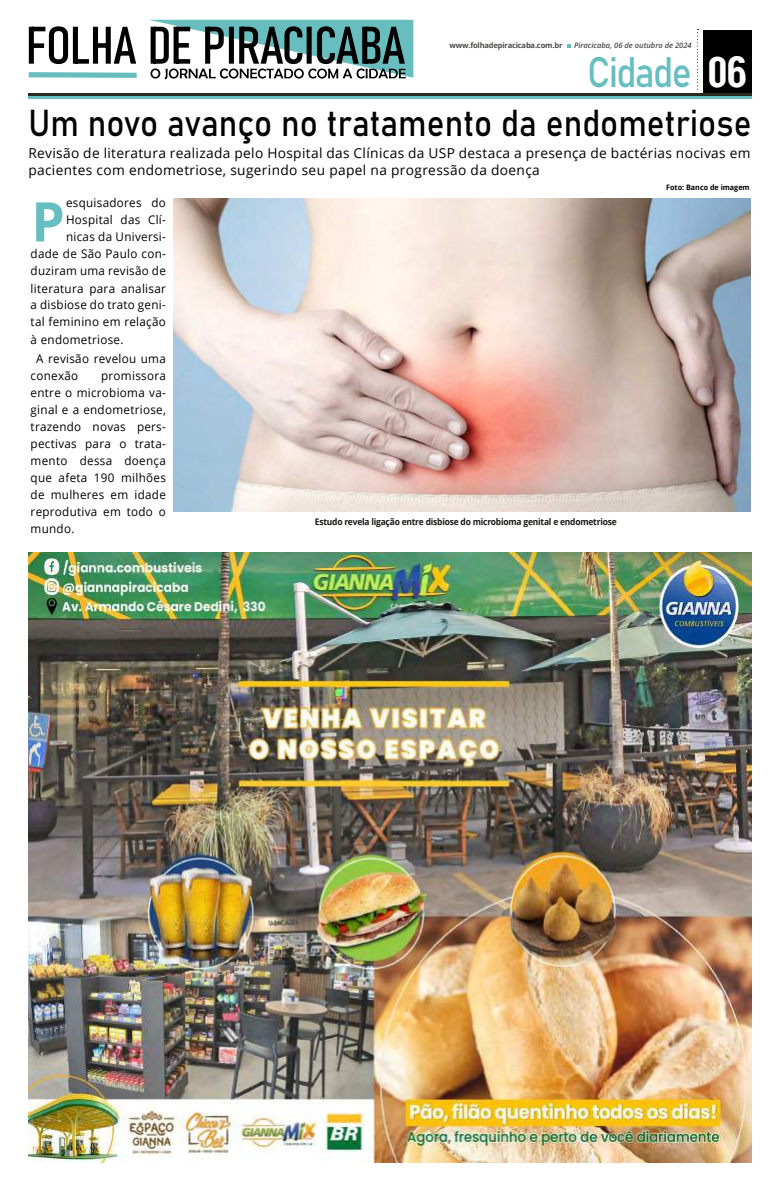
<style>
.page{position:relative;width:780px;height:1191px;background:#fff}
.page>*{position:absolute;margin:0;border:0;box-sizing:border-box;transform-origin:0 0}
.t1{font:700 54.7px "Open Sans";color:#67bec0}
.t2{font:42.1px "Bahnschrift";letter-spacing:-.045em;color:#67bec0;scale:.89 1}
.t3{font:37px "Bahnschrift";color:#000;scale:.9 1}
.t4{font:13.7px/16.6px "Open Sans";letter-spacing:.025em;color:#000}
.t5{font:12px/17px "Open Sans";letter-spacing:.025em;color:#000}
.t6{font:700 9px "Open Sans";letter-spacing:-.025em;color:#1b1715;scale:.94 1}
.t7{font:700 7.6px "Open Sans";letter-spacing:-.025em;color:#4a4948}
.t8{font:italic 600 7.6px "Open Sans";color:#4a4948}
.t9{font:700 7.5px "Open Sans";color:#000;scale:.96 1}
.s1{font-family:"Arena Condensed";font-weight:700;font-size:40.6px;color:#fff}
</style>
<div class="page">
<div style="left:703px;top:31px;width:48px;height:64px;background:#000"></div>
<hr style="left:28px;top:97px;width:723px;height:2px;background:#67bec0">
<hr style="left:28px;top:93px;width:723px;height:3px;background:#2c2824">
<svg style="left:697px;top:29px;width:1px;height:61px"></svg>
<svg style="left:567px;top:44px;width:3px;height:4px"></svg>
<svg style="left:28px;top:20px;width:385px;height:59px"></svg>
<img style="left:28px;top:552px;width:723px;height:610px">
<img style="left:173px;top:198px;width:577px;height:313px">
<p class="t7" style="left:449px;top:40px;width:114px">www.folhadepiracicaba.com.br</p>
<p class="t8" style="left:574px;top:40px;width:119px">Piracicaba, 06 de outubro de 2024</p>
<h2 class="t2" style="left:587px;top:41px;width:181px">Cidade <span class="s1">06</span></h2>
<h3 class="t3" style="left:28px;top:94px;width:804px">Um novo avanço no tratamento da endometriose</h3>
<p class="t4" style="left:28px;top:144px;width:723px">Revisão de literatura realizada pelo Hospital das Clínicas da USP destaca a presença de bactérias nocivas em pacientes com endometriose, sugerindo seu papel na progressão da doença</p>
<p class="t9" style="left:666px;top:182px;width:88px">Foto: Banco de imagem</p>
<h1 class="t1" style="left:31px;top:183px;width:35px">P</h1>
<p class="t5" style="left:66px;top:194px;width:101px">esquisadores do</p>
<p class="t5" style="left:66px;top:211px;width:101px">Hospital das Clí-</p>
<p class="t5" style="left:66px;top:228px;width:101px">nicas da Universi-</p>
<p class="t5" style="left:31px;top:245px;width:137px">dade de São Paulo con-</p>
<p class="t5" style="left:31px;top:262px;width:137px">duziram uma revisão de</p>
<p class="t5" style="left:31px;top:279px;width:137px">literatura para analisar</p>
<p class="t5" style="left:31px;top:296px;width:137px">a disbiose do trato geni-</p>
<p class="t5" style="left:31px;top:313px;width:137px">tal feminino em relação</p>
<p class="t5" style="left:31px;top:330px;width:94px">à endometriose.</p>
<p class="t5" style="left:31px;top:350px;width:137px;text-indent:6px">A revisão revelou uma conexão</p>
<p class="t5" style="left:31px;top:367px;width:137px;text-align:justify;text-indent:70px">promissora entre o microbioma va&shy;ginal e a endometriose, trazendo novas pers&shy;pectivas para o trata&shy;mento dessa doença que afeta 190 milhões de mulheres em idade reprodutiva em todo o mundo.</p>
<p class="t6" style="left:315px;top:515px;width:323px">Estudo revela ligação entre disbiose do microbioma genital e endometriose</p>
</div>
